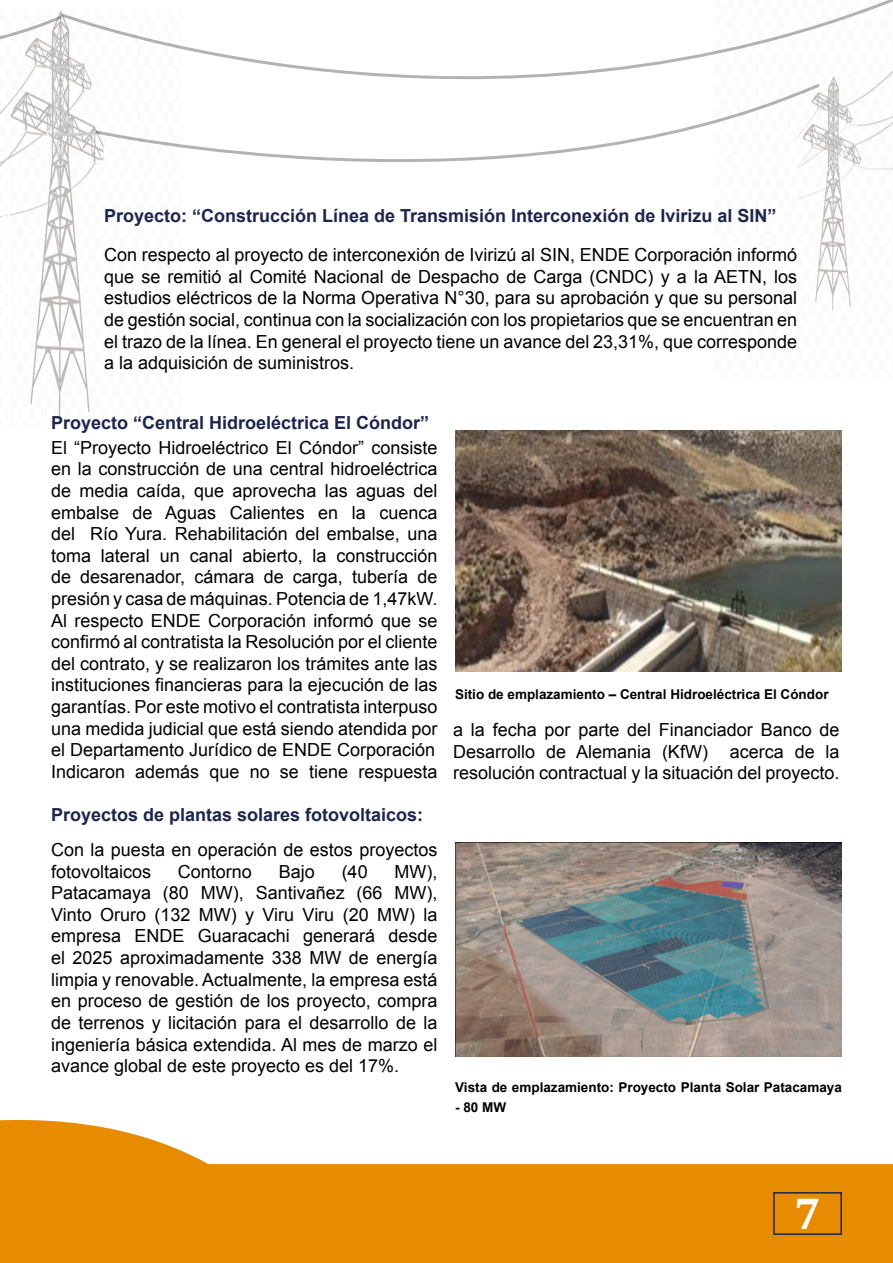
<style>
.page{position:relative;width:893px;height:1263px;background:#fff}
.page>*{position:absolute;margin:0;border:0;box-sizing:border-box;transform-origin:0 0}
.t1{font:700 45px "Cambria";color:#fff}
.t2{font:18px/21.6px "Arial";color:#000;text-align:justify}
.t3{font:700 18px "Arial";color:#1d254d}
.t4{font:700 13.5px "Arial";color:#000}
</style>
<div class="page">
<svg style="left:0;top:1119px;width:893px;height:144px;fill:#e78b01"></svg>
<div style="left:773px;top:1192px;width:69px;height:43px;border:2px solid #1d254d"></div>
<img style="left:0;top:68px;width:96px;height:351px">
<img style="left:796px;top:81px;width:97px;height:230px">
<svg style="left:93px;top:81px;width:730px;height:83px"></svg>
<svg style="left:59px;top:0;width:834px;height:81px"></svg>
<svg style="left:0;top:12px;width:65px;height:56px"></svg>
<hr style="left:2px;top:171px;width:3px;height:914px;background:#fff">
<hr style="left:7px;top:171px;width:3px;height:914px;background:#fff">
<img style="left:455px;top:431px;width:387px;height:241px">
<img style="left:455px;top:843px;width:387px;height:213px">
<p class="t3" style="left:104px;top:203px;width:674px">Proyecto: “Construcción Línea de Transmisión Interconexión de Ivirizu al SIN”</p>
<p class="t2" style="left:104px;top:244px;width:695px">Con respecto al proyecto de interconexión de Ivirizú al SIN, ENDE Corporación informó que se remitió al Comité Nacional de Despacho de Carga (CNDC) y a la AETN, los estudios eléctricos de la Norma Operativa N°30, para su aprobación y que su personal de gestión social, continua con la socialización con los propietarios que se encuentran en el trazo de la línea. En general el proyecto tiene un avance del 23,31%, que corresponde a la adquisición de suministros.</p>
<p class="t3" style="left:51px;top:410px;width:380px">Proyecto “Central Hidroeléctrica El Cóndor”</p>
<p class="t2" style="left:51px;top:437px;width:388px;text-align:left">El “Proyecto Hidroeléctrico El Cóndor” consiste en la construcción de una central hidroeléctrica de media caída, que aprovecha las aguas del embalse de Aguas Calientes en la cuenca del Río Yura. Rehabilitación del embalse, una toma lateral un canal abierto, la construcción de desarenador, cámara de carga, tubería de presión y casa de máquinas. Potencia de 1,47kW.<br>Al respecto ENDE Corporación informó que se confirmó al contratista la Resolución por el cliente del contrato, y se realizaron los trámites ante las instituciones financieras para la ejecución de las garantías. Por este motivo el contratista interpuso una medida judicial que está siendo atendida por el Departamento Jurídico de ENDE Corporación Indicaron además que no se tiene respuesta</p>
<p class="t3" style="left:51px;top:802px;width:374px">Proyectos de plantas solares fotovoltaicos:</p>
<p class="t2" style="left:51px;top:839px;width:388px">Con la puesta en operación de estos proyectos fotovoltaicos</p>
<p class="t2" style="left:51px;top:861px;width:388px;text-indent:343px">MW), Patacamaya (80 MW), Santivañez (66 MW), Vinto Oruro (132 MW) y Viru Viru (20 MW) la empresa ENDE Guaracachi generará desde el 2025 aproximadamente 338 MW de energía limpia y renovable. Actualmente, la empresa está en proceso de gestión de los proyecto, compra de terrenos y licitación para el desarrollo de la ingeniería básica extendida. Al mes de marzo el avance global de este proyecto es del 17%.</p>
<p class="t2" style="left:178px;top:861px;width:76px">Contorno</p>
<p class="t2" style="left:279px;top:861px;width:38px">Bajo</p>
<p class="t2" style="left:342px;top:861px;width:28px">(40</p>
<p class="t4" style="left:455px;top:685px;width:375px">Sitio de emplazamiento – Central Hidroeléctrica El Cóndor</p>
<p class="t2" style="left:453px;top:719px;width:388px">a la fecha por parte del Financiador Banco de Desarrollo de Alemania (KfW) acerca de la resolución contractual y la situación del proyecto.</p>
<p class="t4" style="left:455px;top:1078px;width:388px">Vista de emplazamiento: Proyecto Planta Solar Patacamaya</p>
<p class="t4" style="left:455px;top:1098px;width:53px">- 80 MW</p>
<h1 class="t1" style="left:794px;top:1181px;width:28px">7</h1>
</div>
